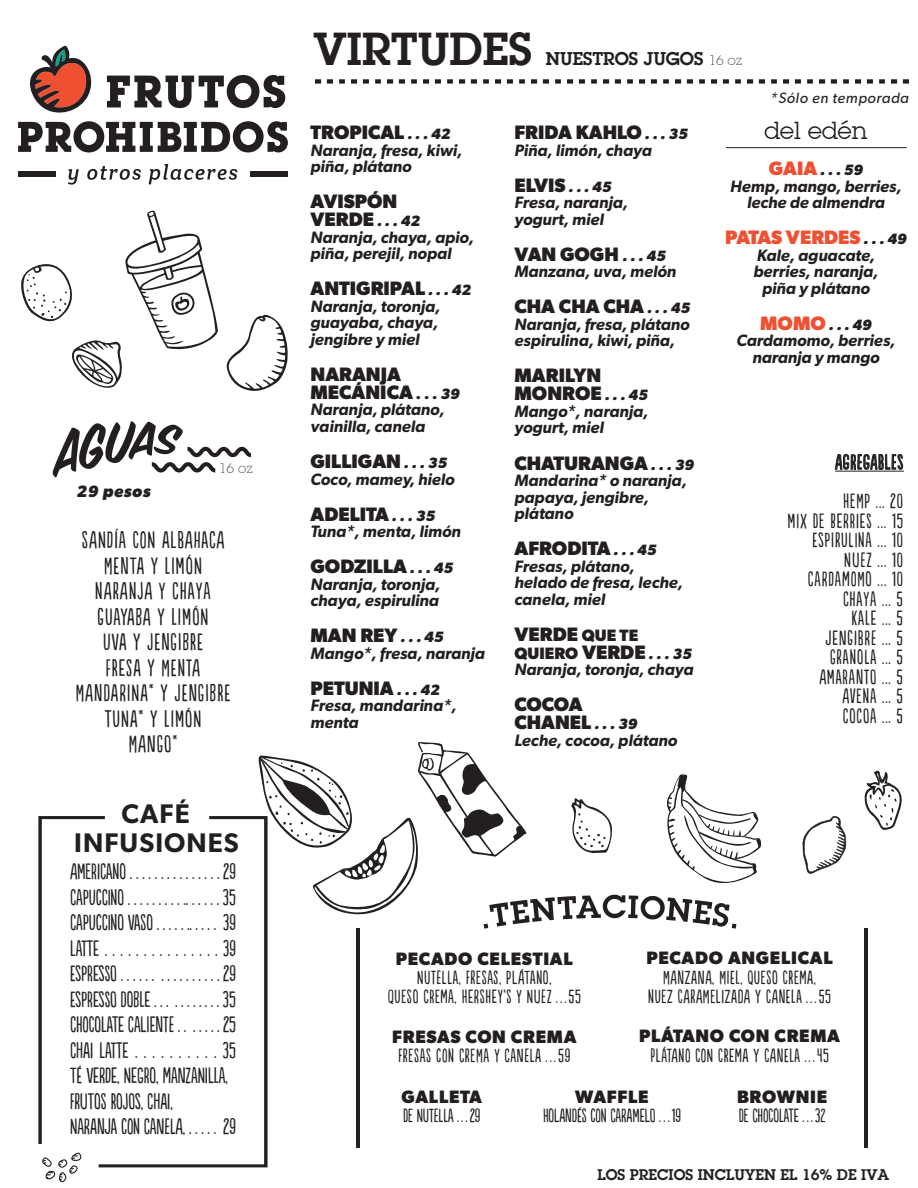
<style>
.page{position:relative;width:918px;height:1188px;background:#fff}
.page>*{position:absolute;margin:0;border:0;box-sizing:border-box;transform-origin:0 0}
.t1{font:600 45px "ITC Lubalin Graph";color:#231f20}
.t2{font:600 27px/28.8px "Gibson";letter-spacing:.04em;color:#231f20;text-align:center}
.t3{font:24px "ITC Lubalin Graph";color:#231f20}
.t4{font:22.5px/25.5px "Populaire";letter-spacing:.05em;color:#231f20;text-align:center}
.t5{font:21px/25.5px "Populaire";color:#231f20}
.t6{font:700 19.5px/18px "Gibson";color:#231f20}
.t7{font:19.5px/19.5px "Populaire";letter-spacing:.05em;color:#231f20;text-align:center}
.t8{font:700 19.5px "Gibson";color:#ef5032}
.t9{font:18px/19.5px "Populaire";letter-spacing:.04em;color:#231f20;text-align:center}
.t10{font:700 18px "Gibson";letter-spacing:.04em;color:#231f20}
.t11{font:18px "Populaire";color:#231f20}
.t12{font:600 18px "ITC Lubalin Graph";color:#231f20}
.t13{font:italic 600 16.5px/16.5px "Gibson";color:#231f20}
.t14{font:italic 700 16.5px "Gibson";letter-spacing:.04em;color:#231f20}
.t15{font:600 15px "ITC Lubalin Graph";color:#231f20}
.t16{font:italic 700 15px "Gibson";color:#231f20}
.t17{font:italic 15px "Gibson";letter-spacing:.04em;color:#231f20}
.t18{font:200 13.5px "ITC Lubalin Graph";color:#231f20}
.s1{font-weight:200;font-size:13.5px}
.s2{font-style:italic;font-size:15px}
.s3{font-size:15px}
.s4{font-size:16.5px}
.s5{font-weight:700;font-style:normal}
.s6{font-weight:700;font-style:normal;font-size:19.5px}
.s7{font-weight:700;font-size:15px}
.s8{font-style:normal;font-size:19.5px;color:#ef5032}
.s9{font-style:italic;font-size:15px;color:#231f20}
</style>
<div class="page">
<hr style="left:726px;top:147px;width:181px;height:1px;background:#231f20">
<svg style="left:835px;top:454px;width:68px;height:16px"></svg>
<hr style="left:835px;top:471px;width:69px;height:1px;background:#231f20">
<svg style="left:68px;top:169px;width:11px;height:16px"></svg>
<svg style="left:87px;top:166px;width:54px;height:14px"></svg>
<svg style="left:149px;top:164px;width:88px;height:20px"></svg>
<div style="left:18px;top:171px;width:38px;height:6px;background:#231f20"></div>
<div style="left:250px;top:171px;width:38px;height:6px;background:#231f20"></div>
<svg style="left:18px;top:46px;width:270px;height:106px"></svg>
<svg style="left:226px;top:315px;width:62px;height:76px"></svg>
<svg style="left:864px;top:771px;width:38px;height:59px"></svg>
<svg style="left:802px;top:815px;width:45px;height:59px"></svg>
<svg style="left:21px;top:210px;width:197px;height:178px"></svg>
<svg style="left:42px;top:1152px;width:40px;height:30px"></svg>
<svg style="left:38px;top:816px;width:61px;height:328px"></svg>
<svg style="left:99px;top:816px;width:169px;height:351px"></svg>
<svg style="left:52px;top:421px;width:199px;height:57px"></svg>
<hr style="left:357px;top:929px;width:3px;height:219px;background:#231f20">
<hr style="left:864px;top:929px;width:3px;height:219px;background:#231f20">
<svg style="left:258px;top:742px;width:504px;height:187px"></svg>
<svg style="left:315px;top:79px;width:594px;height:5px"></svg>
<p class="t14" style="left:76px;top:481px;width:76px">29 pesos</p>
<p class="t18" style="left:219px;top:459px;width:36px">16 oz</p>
<h3 class="t4" style="left:76px;top:529px;width:156px">SANDÍA CON ALBAHACA<br>MENTA Y LIMÓN<br>NARANJA Y CHAYA<br>GUAYABA Y LIMÓN<br>UVA Y JENGIBRE<br>FRESA Y MENTA<br>MANDARINA* Y JENGIBRE<br>TUNA* Y LIMÓN<br>MANGO*</h3>
<h2 class="t2" style="left:74px;top:798px;width:166px">CAFÉ<br>INFUSIONES</h2>
<p class="t5" style="left:70px;top:860px;width:167px">AMERICANO . . . . . . . . . . . . . . . 29<br>CAPUCCINO . . . . . . . . . .. . . . . . 35<br>CAPUCCINO VASO . . . . . .. . . . . 39<br>LATTE . . . . . . . . . . . . . . . 39<br>ESPRESSO . . . . . . . . . . . . . . . . 29<br>ESPRESSO DOBLE . . . . . . . . . . . 35<br>CHOCOLATE CALIENTE . . . . . . . 25<br>CHAI LATTE . . . . . . . . . . 35<br>TÉ VERDE, NEGRO, MANZANILLA,<br>FRUTOS ROJOS, CHAI,<br>NARANJA CON CANELA, . . . . . 29</p>
<h1 class="t1" style="left:314px;top:19px;width:220px">VIRTUDES</h1>
<p class="t12" style="left:546px;top:47px;width:199px">NUESTROS JUGOS <span class="s1">16 oz</span></p>
<p class="t17" style="left:770px;top:89px;width:140px">*Sólo en temporada</p>
<p class="t6" style="left:311px;top:123px;width:141px">TROPICAL <span class="s2">. . . 42</span></p>
<p class="t13" style="left:311px;top:142px;width:153px">Naranja, fresa, kiwi, piña, plátano</p>
<p class="t6" style="left:311px;top:192px;width:111px">AVISPÓN<br>VERDE <span class="s2">. . . 42</span></p>
<p class="t13" style="left:311px;top:229px;width:165px">Naranja, chaya, apio, piña, perejil, nopal</p>
<p class="t6" style="left:311px;top:279px;width:162px">ANTIGRIPAL <span class="s2">. . . 42</span></p>
<p class="t13" style="left:311px;top:298px;width:131px">Naranja, toronja, guayaba, chaya, jengibre y miel</p>
<p class="t6" style="left:311px;top:365px;width:151px">NARANJA<br>MECÁNICA <span class="s3">. . .</span> <span class="s2">39</span></p>
<p class="t13" style="left:311px;top:401px;width:136px">Naranja, plátano, vainilla, canela</p>
<p class="t6" style="left:311px;top:452px;width:138px">GILLIGAN <span class="s2">. . . 35</span></p>
<p class="t13" style="left:311px;top:470px;width:146px">Coco, mamey, hielo</p>
<p class="t6" style="left:311px;top:504px;width:126px">ADELITA <span class="s2">. . . 35</span></p>
<p class="t13" style="left:311px;top:523px;width:152px">Tuna*, menta, limón</p>
<p class="t6" style="left:311px;top:557px;width:144px">GODZILLA <span class="s2">. . . 45</span></p>
<p class="t13" style="left:311px;top:575px;width:131px">Naranja, toronja, chaya, espirulina</p>
<p class="t6" style="left:311px;top:626px;width:135px">MAN REY <span class="s2">. . . 45</span></p>
<p class="t13" style="left:311px;top:644px;width:176px">Mango*, fresa, naranja</p>
<p class="t6" style="left:311px;top:678px;width:131px">PETUNIA <span class="s2">. . . 42</span></p>
<p class="t13" style="left:311px;top:697px;width:148px">Fresa, mandarina*, menta</p>
<p class="t6" style="left:515px;top:123px;width:175px">FRIDA KAHLO <span class="s2">. . . 35</span></p>
<p class="t13" style="left:515px;top:142px;width:139px">Piña, limón, chaya</p>
<p class="t6" style="left:515px;top:176px;width:99px">ELVIS <span class="s2">. . . 45</span></p>
<p class="t13" style="left:515px;top:194px;width:115px">Fresa, naranja, yogurt, miel</p>
<p class="t6" style="left:515px;top:245px;width:153px">VAN GOGH <span class="s2">. . . 45</span></p>
<p class="t13" style="left:515px;top:263px;width:163px">Manzana, uva, melón</p>
<p class="t6" style="left:515px;top:297px;width:177px">CHA CHA CHA <span class="s2">. . . 45</span></p>
<p class="t13" style="left:515px;top:316px;width:177px">Naranja, fresa, plátano espirulina, kiwi, piña,</p>
<p class="t6" style="left:515px;top:366px;width:135px">MARILYN<br>MONROE <span class="s2">. . . 45</span></p>
<p class="t13" style="left:515px;top:403px;width:135px">Mango*, naranja, yogurt, miel</p>
<p class="t6" style="left:515px;top:453px;width:181px">CHATURANGA <span class="s2">. . . 39</span></p>
<p class="t13" style="left:515px;top:472px;width:174px">Mandarina* o naranja, papaya, jengibre, plátano</p>
<p class="t6" style="left:515px;top:539px;width:144px">AFRODITA <span class="s2">. . . 45</span></p>
<p class="t13" style="left:515px;top:557px;width:170px">Fresas, plátano, helado de fresa, leche, canela, miel</p>
<p class="t6" style="left:515px;top:624px;width:125px">VERDE <span class="s4">QUE TE</span></p>
<p class="t13" style="left:515px;top:644px;width:180px"><span class="s5">QUIERO</span> <span class="s6">VERDE</span> <span class="s7">. . . 35<br></span>Naranja, toronja, chaya</p>
<p class="t6" style="left:515px;top:695px;width:124px">COCOA<br>CHANEL <span class="s2">. . . 39</span></p>
<p class="t13" style="left:515px;top:731px;width:164px">Leche, cocoa, plátano</p>
<h3 class="t3" style="left:764px;top:116px;width:105px">del edén</h3>
<p class="t16" style="left:769px;top:161px;width:96px"><span class="s8">GAIA</span> . . . 59</p>
<p class="t13" style="left:730px;top:178px;width:173px;text-align:center">Hemp, mango, berries, leche de almendra</p>
<p class="t8" style="left:725px;top:226px;width:183px">PATAS VERDES <span class="s9">. . . 49</span></p>
<p class="t13" style="left:754px;top:247px;width:126px;text-align:center">Kale, aguacate, berries, naranja, piña y plátano</p>
<p class="t16" style="left:760px;top:316px;width:113px"><span class="s8">MOMO</span> . . . 49</p>
<p class="t13" style="left:737px;top:332px;width:160px;text-align:center">Cardamomo, berries, naranja y mango</p>
<p class="t7" style="left:835px;top:444px;width:69px;line-height:39px">AGREGABLES<br>HEMP ... 20</p>
<p class="t7" style="left:788px;top:512px;width:117px;text-align:right">MIX DE BERRIES ... 15<br>ESPIRULINA ... 10<br>NUEZ ... 10<br>CARDAMOMO ... 10<br>CHAYA ... 5<br>KALE ... 5<br>JENGIBRE ... 5<br>GRANOLA ... 5<br>AMARANTO ... 5<br>AVENA ... 5<br>COCOA ... 5</p>
<p class="t10" style="left:646px;top:947px;width:188px">PECADO ANGELICAL</p>
<p class="t9" style="left:648px;top:969px;width:184px">MANZANA, MIEL, QUESO CREMA,<br>NUEZ CARAMELIZADA Y CANELA ...55</p>
<p class="t10" style="left:639px;top:1025px;width:202px">PLÁTANO CON CREMA</p>
<p class="t9" style="left:650px;top:1047px;width:180px">PLÁTANO CON CREMA Y CANELA ...45</p>
<p class="t10" style="left:396px;top:947px;width:179px">PECADO CELESTIAL</p>
<p class="t9" style="left:388px;top:969px;width:194px">NUTELLA, FRESAS, PLÁTANO,<br>QUESO CREMA, HERSHEY’S Y NUEZ ...55</p>
<p class="t10" style="left:392px;top:1025px;width:186px">FRESAS CON CREMA</p>
<p class="t9" style="left:398px;top:1047px;width:173px">FRESAS CON CREMA Y CANELA ...59</p>
<p class="t10" style="left:401px;top:1086px;width:82px">GALLETA</p>
<p class="t9" style="left:403px;top:1107px;width:79px">DE NUTELLA ...29</p>
<p class="t10" style="left:737px;top:1086px;width:92px">BROWNIE</p>
<p class="t11" style="left:739px;top:1106px;width:88px">DE CHOCOLATE ...32</p>
<p class="t10" style="left:575px;top:1086px;width:75px">WAFFLE</p>
<p class="t11" style="left:543px;top:1106px;width:139px">HOLANDÉS CON CARAMELO ... 19</p>
<p class="t15" style="left:598px;top:1165px;width:293px">LOS PRECIOS INCLUYEN EL 16% DE IVA</p>
</div>
